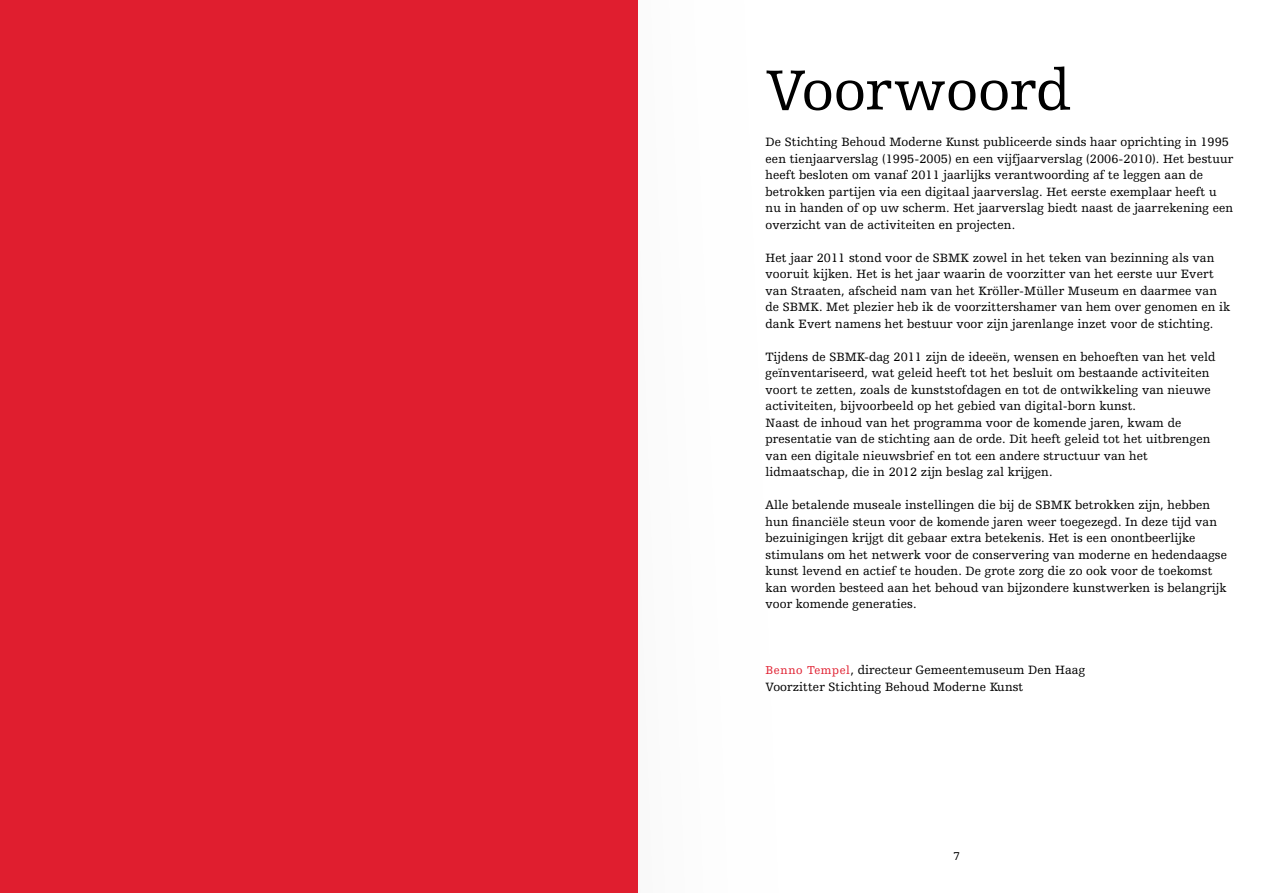
<style>
.page{position:relative;width:1276px;height:893px;background:#fff}
.page>*{position:absolute;margin:0;border:0;box-sizing:border-box;transform-origin:0 0}
.t1{font:60px "Humanist Slabserif 712 BT";color:#000}
.t2{font:12.75px/16.5px "Humanist Slabserif 712 BT";letter-spacing:.005em;color:#000}
.t3{font:12px "Humanist Slabserif 712 BT";color:#000}
.s1{font-size:12px;color:#e01e2f}
</style>
<div class="page">
<div style="left:0;top:0;width:638px;height:893px;background:#e01e2f"></div>
<h1 class="t1" style="left:765px;top:54px;width:306px">Voorwoord</h1>
<p class="t2" style="left:765px;top:134px;width:469px">De Stichting Behoud Moderne Kunst publiceerde sinds haar oprichting in 1995 een tienjaarverslag (1995-2005) en een vijfjaarverslag (2006-2010). Het bestuur heeft besloten om vanaf 2011 jaarlijks verantwoording af te leggen aan de betrokken partijen via een digitaal jaarverslag. Het eerste exemplaar heeft u nu in handen of op uw scherm. Het jaarverslag biedt naast de jaarrekening een overzicht van de activiteiten en projecten.</p>
<p class="t2" style="left:765px;top:249px;width:466px">Het jaar 2011 stond voor de SBMK zowel in het teken van bezinning als van vooruit kijken. Het is het jaar waarin de voorzitter van het eerste uur Evert van Straaten, afscheid nam van het Kröller-Müller Museum en daarmee van de SBMK. Met plezier heb ik de voorzittershamer van hem over genomen en ik dank Evert namens het bestuur voor zijn jarenlange inzet voor de stichting.</p>
<p class="t2" style="left:765px;top:348px;width:451px">Tijdens de SBMK-dag 2011 zijn de ideeën, wensen en behoeften van het veld geïnventariseerd, wat geleid heeft tot het besluit om bestaande activiteiten voort te zetten, zoals de kunststofdagen en tot de ontwikkeling van nieuwe activiteiten, bijvoorbeeld op het gebied van digital-born kunst.<br>Naast de inhoud van het programma voor de komende jaren, kwam de presentatie van de stichting aan de orde. Dit heeft geleid tot het uitbrengen van een digitale nieuwsbrief en tot een andere structuur van het lidmaatschap, die in 2012 zijn beslag zal krijgen.</p>
<p class="t2" style="left:765px;top:497px;width:463px">Alle betalende museale instellingen die bij de SBMK betrokken zijn, hebben hun financiële steun voor de komende jaren weer toegezegd. In deze tijd van bezuinigingen krijgt dit gebaar extra betekenis. Het is een onontbeerlijke stimulans om het netwerk voor de conservering van moderne en hedendaagse kunst levend en actief te houden. De grote zorg die zo ook voor de toekomst kan worden besteed aan het behoud van bijzondere kunstwerken is belangrijk voor komende generaties.</p>
<p class="t2" style="left:765px;top:662px;width:321px"><span class="s1">Benno Tempel</span>, directeur Gemeentemuseum Den Haag<br>Voorzitter Stichting Behoud Moderne Kunst</p>
<p class="t3" style="left:953px;top:848px;width:8px">7</p>
</div>
